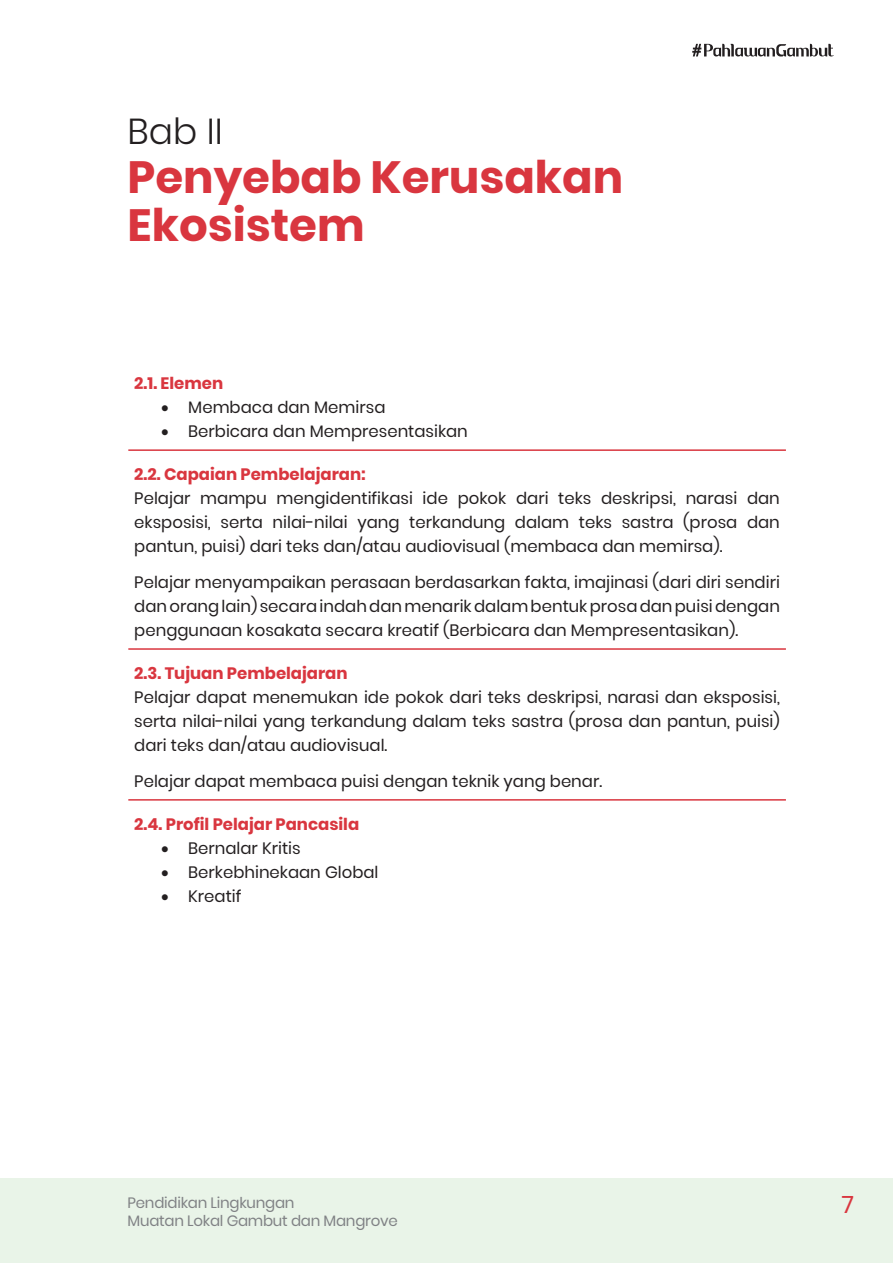
<style>
.page{position:relative;width:893px;height:1263px;background:#fff}
.page>*{position:absolute;margin:0;border:0;box-sizing:border-box;transform-origin:0 0}
.t1{font:700 45px/48.6px "Poppins";color:#d9363f}
.t2{font:300 36px "Poppins";color:#231f20}
.t3{font:24px "Poppins";color:#d9363f}
.t4{font:16.5px/24px "Poppins";color:#231f20;text-align:justify}
.t5{font:700 16.5px "Poppins";color:#d9363f}
.t6{font:15px/18px "Poppins";letter-spacing:-.015em;color:#808285}
</style>
<div class="page">
<svg style="left:692px;top:44px;width:142px;height:13px"></svg>
<hr style="left:128px;top:449px;width:658px;height:2px;background:#d9363f">
<hr style="left:128px;top:648px;width:658px;height:2px;background:#d9363f">
<hr style="left:128px;top:799px;width:658px;height:2px;background:#d9363f">
<div style="left:0;top:1178px;width:893px;height:85px;background:#e9f4e8"></div>
<h2 class="t2" style="left:128px;top:111px;width:97px">Bab II</h2>
<h1 class="t1" style="left:128px;top:153px;width:497px">Penyebab Kerusakan<br>Ekosistem</h1>
<p class="t5" style="left:134px;top:374px;width:90px">2.1. Elemen</p>
<p class="t4" style="left:161px;top:396px;width:226px">• Membaca dan Memirsa</p>
<p class="t4" style="left:161px;top:420px;width:308px">• Berbicara dan Mempresentasikan</p>
<p class="t5" style="left:134px;top:465px;width:233px">2.2. Capaian Pembelajaran:</p>
<p class="t4" style="left:134px;top:487px;width:647px">Pelajar mampu mengidentifikasi ide pokok dari teks deskripsi, narasi dan eksposisi, serta nilai-nilai yang terkandung dalam teks sastra (prosa dan pantun, puisi) dari teks dan/atau audiovisual (membaca dan memirsa).</p>
<p class="t4" style="left:134px;top:571px;width:647px">Pelajar menyampaikan perasaan berdasarkan fakta, imajinasi (dari diri sendiri dan orang lain) secara indah dan menarik dalam bentuk prosa dan puisi dengan penggunaan kosakata secara kreatif (Berbicara dan Mempresentasikan).</p>
<p class="t5" style="left:134px;top:664px;width:215px">2.3. Tujuan Pembelajaran</p>
<p class="t4" style="left:134px;top:685px;width:647px">Pelajar dapat menemukan ide pokok dari teks deskripsi, narasi dan eksposisi, serta nilai-nilai yang terkandung dalam teks sastra (prosa dan pantun, puisi) dari teks dan/atau audiovisual.</p>
<p class="t4" style="left:134px;top:769px;width:469px">Pelajar dapat membaca puisi dengan teknik yang benar.</p>
<p class="t5" style="left:134px;top:815px;width:226px">2.4. Profil Pelajar Pancasila</p>
<p class="t4" style="left:161px;top:836px;width:141px">• Bernalar Kritis</p>
<p class="t4" style="left:161px;top:860px;width:219px">• Berkebhinekaan Global</p>
<p class="t4" style="left:161px;top:884px;width:82px">• Kreatif</p>
<p class="t6" style="left:128px;top:1194px;width:272px">Pendidikan Lingkungan<br>Muatan Lokal Gambut dan Mangrove</p>
<h3 class="t3" style="left:842px;top:1191px;width:14px">7</h3>
</div>
